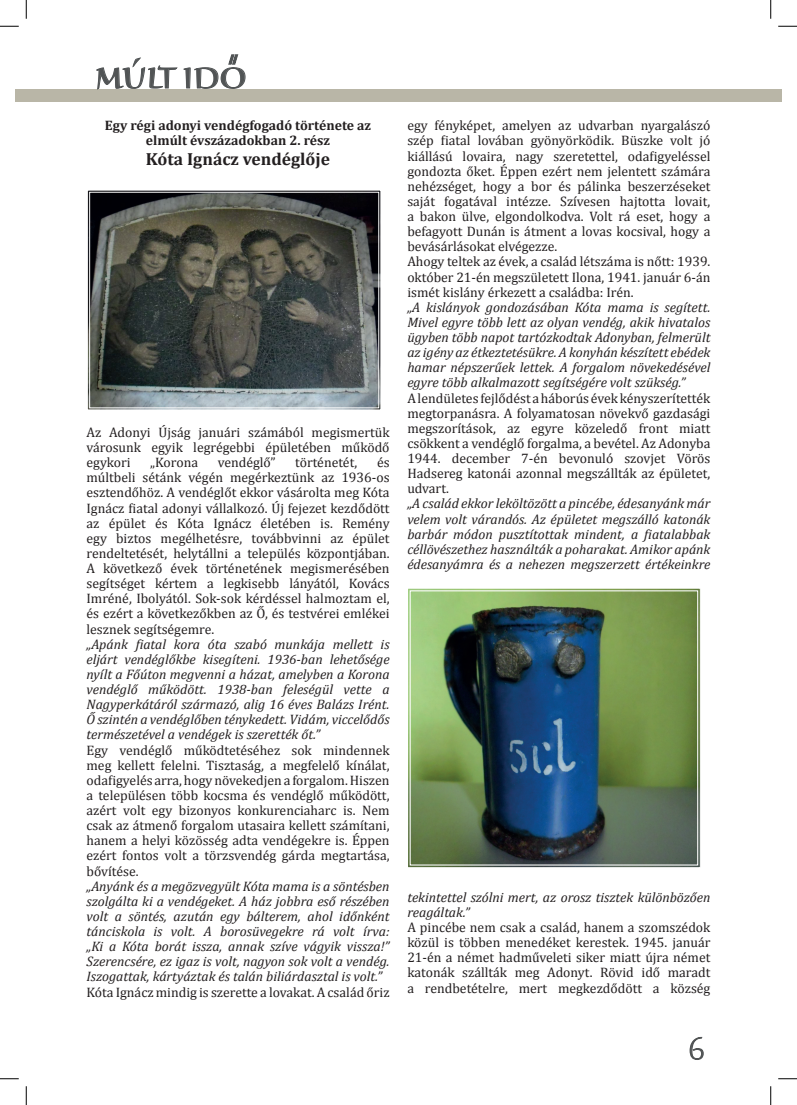
<style>
.page{position:relative;width:797px;height:1105px;background:#fff}
.page>*{position:absolute;margin:0;border:0;box-sizing:border-box;transform-origin:0 0}
.t1{font:30px "Braganza SCITC";color:#515455}
.t2{font:300 30px "Braganza ITC";color:#515455}
.t3{font:700 17.5px "Cambria";color:#231f20}
.t4{font:13.75px/15.1px "Cambria";color:#231f20;text-align:justify}
.t5{font:italic 13.75px/15.1px "Cambria";color:#231f20;text-align:justify}
.t6{font:700 13.75px/15.1px "Cambria";color:#231f20;text-align:center}
</style>
<div class="page">
<div style="left:16px;top:89px;width:754px;height:13px;background:#b9b6a7"></div>
<svg style="left:689px;top:1036px;width:15px;height:24px"></svg>
<div style="left:770px;top:89px;width:11px;height:13px;background:#b9b6a7"></div>
<svg style="left:96px;top:54px;width:150px;height:36px"></svg>
<img style="left:409px;top:590px;width:290px;height:276px">
<div style="left:407px;top:588px;width:294px;height:280px;border:1px solid #fff"></div>
<div style="left:409px;top:590px;width:289px;height:275px;border:1px solid #fff"></div>
<svg style="left:91px;top:194px;width:286px;height:212px;background:#4c504c"></svg>
<div style="left:87px;top:190px;width:294px;height:220px;border:1px solid #fff"></div>
<div style="left:89px;top:192px;width:290px;height:216px;border:1px solid #fff"></div>
<svg style="left:0;top:25px;width:19px;height:2px"></svg>
<svg style="left:778px;top:25px;width:19px;height:2px"></svg>
<svg style="left:0;top:1078px;width:19px;height:1px"></svg>
<svg style="left:778px;top:1078px;width:19px;height:1px"></svg>
<svg style="left:25px;top:0;width:2px;height:19px"></svg>
<svg style="left:25px;top:1086px;width:2px;height:19px"></svg>
<svg style="left:770px;top:0;width:1px;height:19px"></svg>
<svg style="left:770px;top:1086px;width:1px;height:19px"></svg>
<h1 class="t1" style="left:95px;top:60px;width:153px">MÚLT IDO</h1>
<p class="t6" style="left:105px;top:118px;width:268px">Egy régi adonyi vendégfogadó története az elmúlt évszázadokban 2. rész</p>
<p class="t3" style="left:146px;top:146px;width:186px">Kóta Ignácz vendéglője</p>
<p class="t4" style="left:86px;top:425px;width:304px">Az Adonyi Újság januári számából megismertük városunk egyik legrégebbi épületében működő egykori</p>
<p class="t4" style="left:86px;top:455px;width:304px;text-indent:290px">és múltbeli sétánk végén megérkeztünk az 1936-os esztendőhöz. A vendéglőt ekkor vásárolta meg Kóta Ignácz fiatal adonyi vállalkozó. Új fejezet kezdődött az épület és Kóta Ignácz életében is. Remény egy biztos megélhetésre, továbbvinni az épület rendeltetését, helytállni a település központjában.<br>A következő évek történetének megismerésében segítséget kértem a legkisebb lányától, Kovács Imréné, Ibolyától. Sok-sok kérdéssel halmoztam el, és ezért a következőkben az Ő, és testvérei emlékei lesznek segítségemre.</p>
<p class="t5" style="left:86px;top:636px;width:304px">„Apánk fiatal kora óta szabó munkája mellett is eljárt vendéglőkbe kisegíteni. 1936-ban lehetősége nyílt a Főúton megvenni a házat, amelyben a Korona vendéglő működött. 1938-ban feleségül vette a Nagyperkátáról származó, alig 16 éves Balázs Irént.<br>Ő szintén a vendéglőben ténykedett. Vidám, viccelődős természetével a vendégek is szerették őt.”</p>
<p class="t4" style="left:86px;top:742px;width:304px">Egy vendéglő működtetéséhez sok mindennek meg kellett felelni. Tisztaság, a megfelelő kínálat, odafigyelés arra, hogy növekedjen a forgalom. Hiszen a településen több kocsma és vendéglő működött, azért volt egy bizonyos konkurenciaharc is. Nem csak az átmenő forgalom utasaira kellett számítani, hanem a helyi közösség adta vendégekre is. Éppen ezért fontos volt a törzsvendég gárda megtartása, bővítése.</p>
<p class="t5" style="left:86px;top:878px;width:304px">„Anyánk és a megözvegyült Kóta mama is a söntésben szolgálta ki a vendégeket. A ház jobbra eső részében volt a söntés, azután egy bálterem, ahol időnként tánciskola is volt. A borosüvegekre rá volt írva: „Ki a Kóta borát issza, annak szíve vágyik vissza!” Szerencsére, ez igaz is volt, nagyon sok volt a vendég.<br>Iszogattak, kártyáztak és talán biliárdasztal is volt.”</p>
<p class="t4" style="left:86px;top:984px;width:304px">Kóta Ignácz mindig is szerette a lovakat. A család őriz</p>
<p class="t4" style="left:150px;top:455px;width:49px">„Korona</p>
<p class="t4" style="left:218px;top:455px;width:59px">vendéglő”</p>
<p class="t4" style="left:295px;top:455px;width:64px">történetét,</p>
<p class="t4" style="left:407px;top:118px;width:304px;text-align:left">egy fényképet, amelyen az udvarban nyargalászó szép fiatal lovában gyönyörködik. Büszke volt jó kiállású lovaira, nagy szeretettel, odafigyeléssel gondozta őket. Éppen ezért nem jelentett számára nehézséget, hogy a bor és pálinka beszerzéseket saját fogatával intézze. Szívesen hajtotta lovait, a bakon ülve, elgondolkodva. Volt rá eset, hogy a befagyott Dunán is átment a lovas kocsival, hogy a bevásárlásokat elvégezze.<br>Ahogy teltek az évek, a család létszáma is nőtt: 1939. október 21-én megszületett Ilona, 1941. január 6-án ismét kislány érkezett a családba: Irén.</p>
<p class="t5" style="left:407px;top:299px;width:304px">„A kislányok gondozásában Kóta mama is segített.<br>Mivel egyre több lett az olyan vendég, akik hivatalos ügyben több napot tartózkodtak Adonyban, felmerült az igény az étkeztetésükre. A konyhán készített ebédek hamar népszerűek lettek. A forgalom növekedésével egyre több alkalmazott segítségére volt szükség.”</p>
<p class="t4" style="left:407px;top:390px;width:304px">A lendületes fejlődést a háborús évek kényszerítették megtorpanásra. A folyamatosan növekvő gazdasági megszorítások, az egyre közeledő front miatt csökkent a vendéglő forgalma, a bevétel. Az Adonyba 1944. december 7-én bevonuló szovjet Vörös Hadsereg katonái azonnal megszállták az épületet, udvart.</p>
<p class="t5" style="left:407px;top:496px;width:304px">„A család ekkor leköltözött a pincébe, édesanyánk már velem volt várandós. Az épületet megszálló katonák barbár módon pusztítottak mindent, a fiatalabbak céllövészethez használták a poharakat. Amikor apánk édesanyámra és a nehezen megszerzett értékeinkre</p>
<p class="t5" style="left:407px;top:889px;width:304px">tekintettel szólni mert, az orosz tisztek különbözően reagáltak.”</p>
<p class="t4" style="left:407px;top:920px;width:304px">A pincébe nem csak a család, hanem a szomszédok közül is többen menedéket kerestek. 1945. január 21-én a német hadműveleti siker miatt újra német katonák szállták meg Adonyt. Rövid idő maradt a rendbetételre, mert megkezdődött a község</p>
<h1 class="t2" style="left:688px;top:1031px;width:18px">67</h1>
</div>
